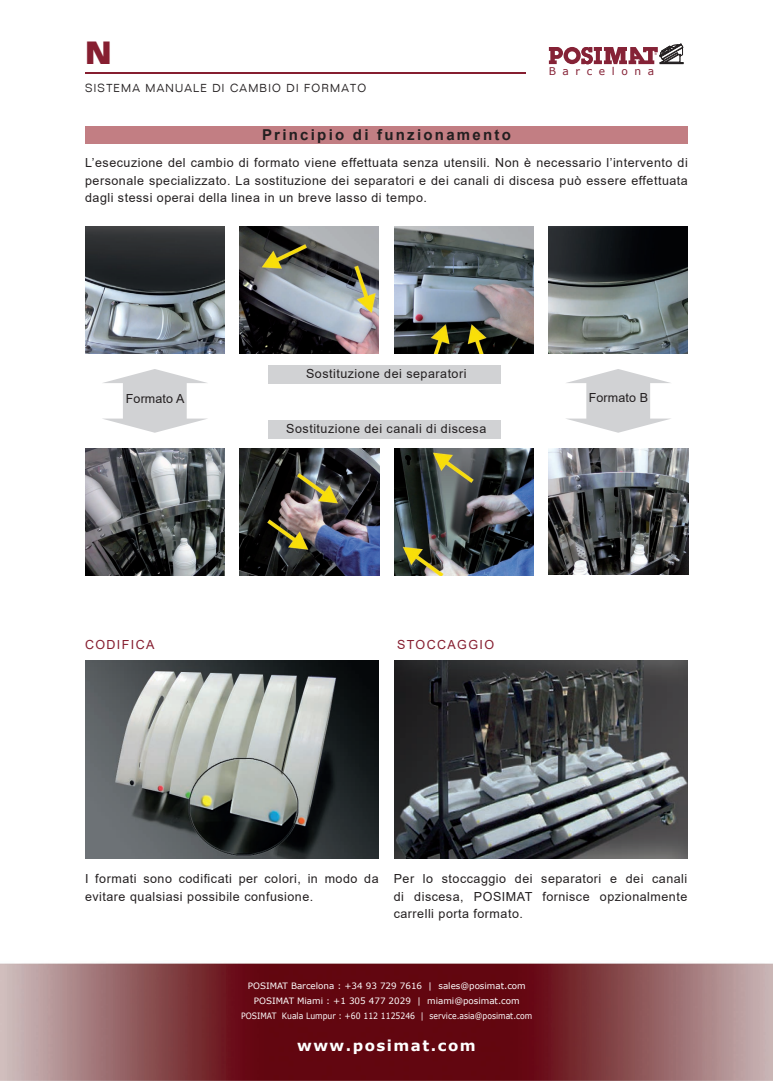
<style>
.page{position:relative;width:773px;height:1081px;background:#fff}
.page>*{position:absolute;margin:0;border:0;box-sizing:border-box;transform-origin:0 0}
.t1{font:700 31.25px "Layout S Si";color:#861e30}
.t2{font:700 15px "Arial";letter-spacing:.15em;color:#231f20}
.t3{font:700 15px "Verdana";letter-spacing:.1em;color:#fff}
.t4{font:12.5px/17.5px "Arial";letter-spacing:.04em;color:#231f20;text-align:justify}
.t5{font:12.5px "Arial";letter-spacing:.11em;color:#861e30}
.t6{font:12.5px "Arial";letter-spacing:.01em;color:#231f20}
.t7{font:300 11.25px "Layout Light S Si";letter-spacing:.11em;color:#231f20}
.t8{font:10.62px "Verdana";letter-spacing:.62em;color:#852236}
.t9{font:8.75px/15px "Verdana";color:#fff;text-align:center}
.t10{font:3.12px "Arial";color:#852236}
</style>
<div class="page">
<img style="left:0;top:46px;width:772px;height:1035px">
<hr style="left:85px;top:72px;width:441px;height:2px;background:#861e30">
<div style="left:85px;top:126px;width:602px;height:18px;background:#c27e83"></div>
<img style="left:239px;top:226px;width:140px;height:127px">
<img style="left:85px;top:226px;width:139px;height:127px">
<img style="left:394px;top:226px;width:139px;height:127px">
<img style="left:548px;top:226px;width:139px;height:127px">
<img style="left:240px;top:448px;width:139px;height:127px">
<img style="left:85px;top:448px;width:139px;height:127px">
<img style="left:394px;top:448px;width:139px;height:127px">
<img style="left:548px;top:448px;width:140px;height:127px">
<img style="left:394px;top:660px;width:293px;height:199px">
<img style="left:85px;top:660px;width:293px;height:199px">
<img style="left:101px;top:369px;width:107px;height:64px">
<img style="left:565px;top:369px;width:106px;height:64px">
<div style="left:268px;top:366px;width:232px;height:18px;background:#d1d2d4"></div>
<div style="left:268px;top:420px;width:232px;height:18px;background:#d1d2d4"></div>
<svg style="left:549px;top:43px;width:134px;height:21px"></svg>
<h1 class="t1" style="left:85px;top:33px;width:28px">N</h1>
<p class="t7" style="left:85px;top:81px;width:282px">SISTEMA MANUALE DI CAMBIO DI FORMATO</p>
<p class="t10" style="left:654px;top:52px;width:4px">®</p>
<p class="t8" style="left:548px;top:64px;width:107px">Barcelona</p>
<p class="t2" style="left:262px;top:124px;width:250px">Principio di funzionamento</p>
<p class="t4" style="left:85px;top:154px;width:604px">L’esecuzione del cambio di formato viene effettuata senza utensili. Non è necessario l’intervento di personale specializzato. La sostituzione dei separatori e dei canali di discesa può essere effettuata dagli stessi operai della linea in un breve lasso di tempo.</p>
<p class="t4" style="left:306px;top:365px;width:162px">Sostituzione dei separatori</p>
<p class="t6" style="left:126px;top:390px;width:60px">Formato A</p>
<p class="t6" style="left:588px;top:389px;width:61px">Formato B</p>
<p class="t4" style="left:286px;top:420px;width:201px">Sostituzione dei canali di discesa</p>
<p class="t5" style="left:85px;top:636px;width:71px">CODIFICA</p>
<p class="t5" style="left:397px;top:636px;width:98px">STOCCAGGIO</p>
<p class="t4" style="left:85px;top:870px;width:295px">I formati sono codificati per colori, in modo da evitare qualsiasi possibile confusione.</p>
<p class="t4" style="left:393px;top:870px;width:295px">Per lo stoccaggio dei separatori e dei canali di discesa, POSIMAT fornisce opzionalmente carrelli porta formato.</p>
<p class="t9" style="left:241px;top:978px;width:292px">POSIMAT Barcelona : +34 93 729 7616 | sales@posimat.com<br>POSIMAT Miami : +1 305 477 2029 | miami@posimat.com<br>POSIMAT Kuala Lumpur : +60 112 1125246 | service.asia@posimat.com</p>
<p class="t3" style="left:297px;top:1035px;width:180px">www.posimat.com</p>
</div>
